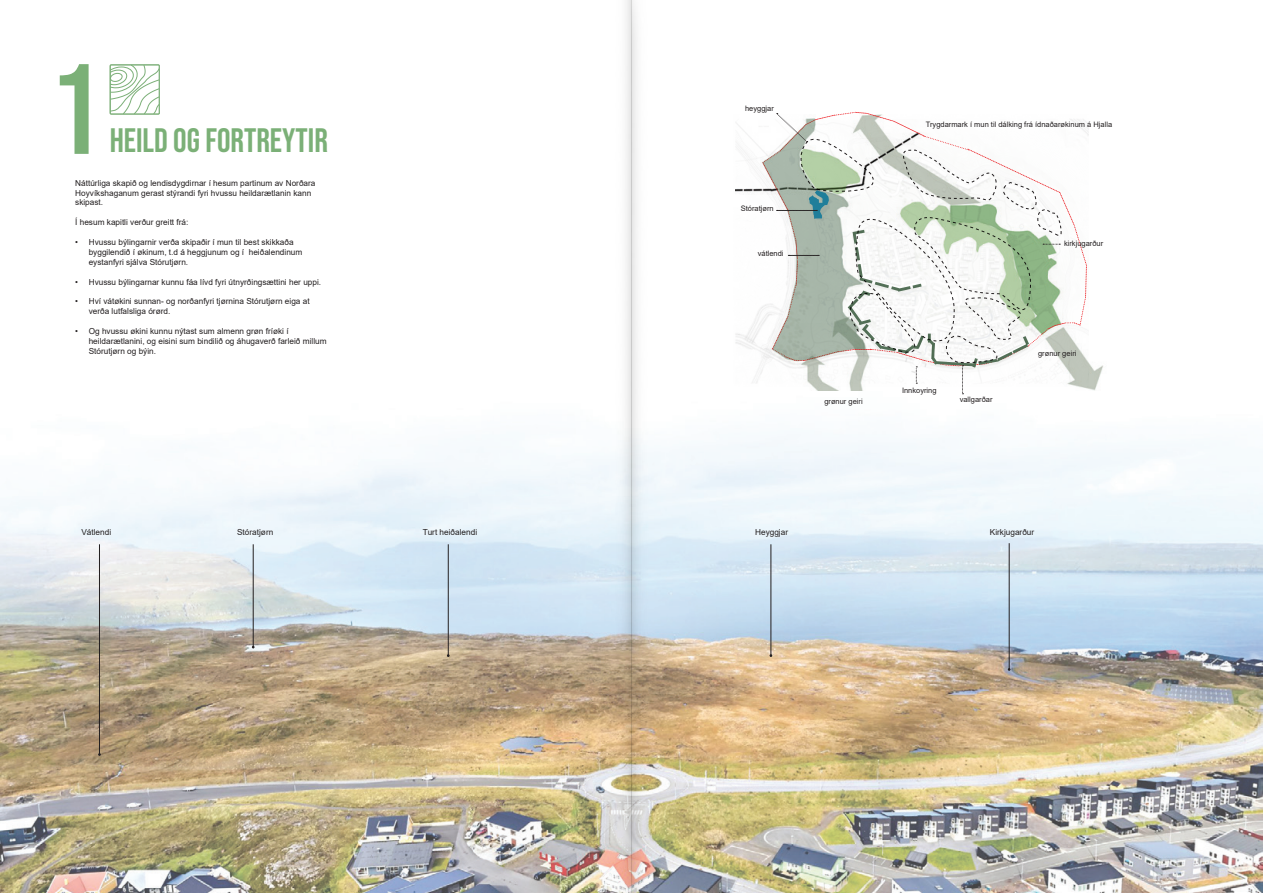
<style>
.page{position:relative;width:1263px;height:893px;background:#fff}
.page>*{position:absolute;margin:0;border:0;box-sizing:border-box;transform-origin:0 0}
.t1{font:128.18px "Bebas Neue";color:#7bb077}
.t2{font:33.75px "Bebas Neue";color:#7bb077}
.t3{font:8.25px/9.9px "Arial";color:#231f20}
.t4{font:7.5px "Arial";color:#231f20}
</style>
<div class="page">
<img style="left:0;top:394px;width:1263px;height:499px">
<img style="left:1062px;top:119px;width:41px;height:272px">
<hr style="left:1009px;top:543px;width:1px;height:126px;background:#231f20">
<hr style="left:253px;top:544px;width:1px;height:103px;background:#231f20">
<hr style="left:99px;top:544px;width:1px;height:210px;background:#231f20">
<svg style="left:109px;top:64px;width:51px;height:51px"></svg>
<svg style="left:920px;top:133px;width:142px;height:261px"></svg>
<img style="left:343px;top:0;width:577px;height:893px">
<h1 class="t1" style="left:49px;top:37px;width:53px">1</h1>
<h2 class="t2" style="left:110px;top:121px;width:220px">HEILD OG FORTREYTIR</h2>
<p class="t3" style="left:75px;top:178px;width:242px">Náttúrliga skapið og lendisdygdirnar í hesum partinum av Norðara<br>Hoyvíkshaganum gerast stýrandi fyri hvussu heildarætlanin kann skipast.</p>
<p class="t3" style="left:75px;top:217px;width:115px">Í hesum kapitli verður greitt frá:</p>
<p class="t3" style="left:89px;top:237px;width:215px;text-indent:-13px">• Hvussu býlingarnir verða skipaðir í mun til best skikkaða byggilendið í økinum, t.d á heggjunum og í heiðalendinum eystanfyri sjálva Stórutjørn.</p>
<p class="t3" style="left:75px;top:277px;width:246px">• Hvussu býlingarnar kunnu fáa lívd fyri útnyrðingsættini her uppi.</p>
<p class="t3" style="left:89px;top:297px;width:223px;text-indent:-13px">• Hví vátøkini sunnan- og norðanfyri tjørnina Stórutjørn eiga at verða lutfalsliga órørd.</p>
<p class="t3" style="left:89px;top:326px;width:239px;text-indent:-13px">• Og hvussu økini kunnu nýtast sum almenn grøn fríøki í heildarætlanini, og eisini sum bindilið og áhugaverð farleið millum<br>Stórutjørn og býin.</p>
<p class="t4" style="left:745px;top:103px;width:30px">heyggjar</p>
<p class="t4" style="left:741px;top:203px;width:34px">Stóratjørn</p>
<p class="t4" style="left:758px;top:249px;width:27px">vátlendi</p>
<p class="t4" style="left:926px;top:119px;width:188px">Trygdarmark í mun til dálking frá ídnaðarøkinum á Hjalla</p>
<p class="t4" style="left:824px;top:397px;width:40px">grønur geiri</p>
<p class="t4" style="left:902px;top:385px;width:36px">Innkoyring</p>
<p class="t4" style="left:960px;top:394px;width:34px">vallgarðar</p>
<p class="t4" style="left:1064px;top:238px;width:41px">kirkjugarður</p>
<p class="t4" style="left:1038px;top:348px;width:40px">grønur geiri</p>
<p class="t3" style="left:81px;top:527px;width:31px">Vátlendi</p>
<p class="t3" style="left:237px;top:527px;width:38px">Stóratjørn</p>
<p class="t3" style="left:423px;top:527px;width:56px">Turt heiðalendi</p>
<p class="t3" style="left:755px;top:527px;width:35px">Heyggjar</p>
<p class="t3" style="left:990px;top:527px;width:46px">Kirkjugarður</p>
</div>
